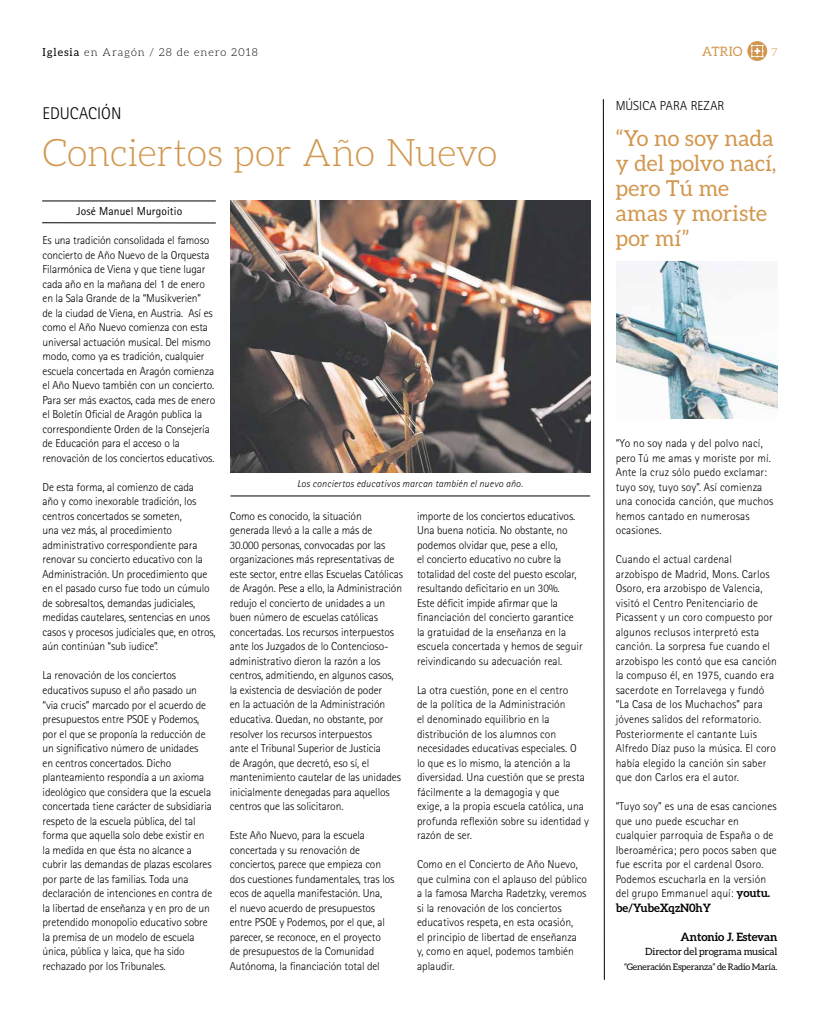
<style>
.page{position:relative;width:820px;height:1021px;background:#fff}
.page>*{position:absolute;margin:0;border:0;box-sizing:border-box;transform-origin:0 0}
.t1{font:300 38px "Aleo";letter-spacing:-.015em;color:#d2974e}
.t2{font:22px/25px "Aleo";letter-spacing:.005em;color:#d2974e}
.t3{font:300 17px "Rotis Sans Serif";color:#000}
.t4{font:300 13px "Rotis Sans Serif";letter-spacing:.005em;color:#000}
.t5{font:13px "Aleo";letter-spacing:.01em;color:#d2974e}
.t6{font:300 11.5px/14.5px "Rotis Sans Serif";letter-spacing:-.01em;color:#000}
.t7{font:300 11.5px/14.5px "Rotis Sans Serif";letter-spacing:.01em;color:#000}
.t8{font:700 11.5px "Aleo";letter-spacing:-.01em;color:#000}
.t9{font:11.5px "Rotis Sans Serif";letter-spacing:.01em;color:#000}
.t10{font:300 11px "Aleo";letter-spacing:.085em;color:#000}
.t11{font:300 11px "Aleo";color:#d2974e}
.t12{font:italic 300 10px "Rotis Sans Serif";letter-spacing:.02em;color:#000}
.t13{font:10px "Aleo";letter-spacing:-.01em;color:#000}
.t14{font:9px "Aleo";letter-spacing:-.02em;color:#000}
.s1{font-weight:400}
.s2{font-family:"Aleo";font-weight:700}
</style>
<div class="page">
<svg style="left:747px;top:41px;width:19px;height:20px"></svg>
<img style="left:230px;top:201px;width:360px;height:271px">
<hr style="left:42px;top:201px;width:174px;height:1px;background:#000">
<hr style="left:42px;top:222px;width:174px;height:1px;background:#000">
<hr style="left:230px;top:495px;width:360px;height:1px;background:#000">
<img style="left:616px;top:261px;width:161px;height:157px">
<svg style="left:602px;top:99px;width:2px;height:881px"></svg>
<p class="t10" style="left:43px;top:46px;width:217px"><span class="s1">Iglesia</span> en Aragón / 28 de enero 2018</p>
<p class="t5" style="left:701px;top:44px;width:42px">ATRIO</p>
<p class="t11" style="left:771px;top:46px;width:8px">7</p>
<h3 class="t3" style="left:43px;top:103px;width:80px">EDUCACIÓN</h3>
<h1 class="t1" style="left:43px;top:132px;width:456px">Conciertos por Año Nuevo</h1>
<p class="t9" style="left:77px;top:204px;width:107px">José Manuel Murgoitio</p>
<p class="t6" style="left:43px;top:233px;width:174px">Es una tradición consolidada el famoso concierto de Año Nuevo de la Orquesta Filarmónica de Viena y que tiene lugar cada año en la mañana del 1 de enero en la Sala Grande de la “Musikverien”<br>de la ciudad de Viena, en Austria. Así es como el Año Nuevo comienza con esta universal actuación musical. Del mismo modo, como ya es tradición, cualquier escuela concertada en Aragón comienza el Año Nuevo también con un concierto.<br>Para ser más exactos, cada mes de enero el Boletín Oficial de Aragón publica la correspondiente Orden de la Consejería de Educación para el acceso o la renovación de los conciertos educativos.</p>
<p class="t6" style="left:43px;top:480px;width:174px">De esta forma, al comienzo de cada<br>año y como inexorable tradición, los centros concertados se someten,<br>una vez más, al procedimiento administrativo correspondiente para renovar su concierto educativo con la Administración. Un procedimiento que en el pasado curso fue todo un cúmulo de sobresaltos, demandas judiciales, medidas cautelares, sentencias en unos casos y procesos judiciales que, en otros, aún continúan “sub iudice”.</p>
<p class="t6" style="left:43px;top:668px;width:171px">La renovación de los conciertos educativos supuso el año pasado un “via crucis” marcado por el acuerdo de presupuestos entre PSOE y Podemos, por el que se proponía la reducción de un significativo número de unidades<br>en centros concertados. Dicho planteamiento respondía a un axioma ideológico que considera que la escuela concertada tiene carácter de subsidiaria respeto de la escuela pública, del tal forma que aquella solo debe existir en la medida en que ésta no alcance a cubrir las demandas de plazas escolares por parte de las familias. Toda una declaración de intenciones en contra de la libertad de enseñanza y en pro de un pretendido monopolio educativo sobre la premisa de un modelo de escuela única, pública y laica, que ha sido rechazado por los Tribunales.</p>
<p class="t12" style="left:297px;top:478px;width:227px">Los conciertos educativos marcan también el nuevo año.</p>
<p class="t6" style="left:417px;top:508px;width:167px">importe de los conciertos educativos.<br>Una buena noticia. No obstante, no podemos olvidar que, pese a ello,<br>el concierto educativo no cubre la totalidad del coste del puesto escolar, resultando deficitario en un 30%.<br>Este déficit impide afirmar que la financiación del concierto garantice la gratuidad de la enseñanza en la escuela concertada y hemos de seguir reivindicando su adecuación real.</p>
<p class="t6" style="left:417px;top:682px;width:173px">La otra cuestión, pone en el centro<br>de la política de la Administración<br>el denominado equilibrio en la distribución de los alumnos con necesidades educativas especiales. O<br>lo que es lo mismo, la atención a la diversidad. Una cuestión que se presta fácilmente a la demagogia y que<br>exige, a la propia escuela católica, una profunda reflexión sobre su identidad y razón de ser.</p>
<p class="t6" style="left:417px;top:857px;width:171px">Como en el Concierto de Año Nuevo, que culmina con el aplauso del público a la famosa Marcha Radetzky, veremos si la renovación de los conciertos educativos respeta, en esta ocasión,<br>el principio de libertad de enseñanza<br>y, como en aquel, podemos también aplaudir.</p>
<p class="t6" style="left:230px;top:508px;width:174px">Como es conocido, la situación generada llevó a la calle a más de 30.000 personas, convocadas por las organizaciones más representativas de este sector, entre ellas Escuelas Católicas de Aragón. Pese a ello, la Administración redujo el concierto de unidades a un buen número de escuelas católicas concertadas. Los recursos interpuestos ante los Juzgados de lo Contencioso&shy;administrativo dieron la razón a los centros, admitiendo, en algunos casos, la existencia de desviación de poder<br>en la actuación de la Administración educativa. Quedan, no obstante, por resolver los recursos interpuestos<br>ante el Tribunal Superior de Justicia<br>de Aragón, que decretó, eso sí, el mantenimiento cautelar de las unidades inicialmente denegadas para aquellos centros que las solicitaron.</p>
<p class="t6" style="left:230px;top:828px;width:166px">Este Año Nuevo, para la escuela concertada y su renovación de conciertos, parece que empieza con dos cuestiones fundamentales, tras los ecos de aquella manifestación. Una,<br>el nuevo acuerdo de presupuestos entre PSOE y Podemos, por el que, al parecer, se reconoce, en el proyecto<br>de presupuestos de la Comunidad Autónoma, la financiación total del</p>
<p class="t4" style="left:615px;top:98px;width:110px">MÚSICA PARA REZAR</p>
<h2 class="t2" style="left:615px;top:125px;width:162px">“Yo no soy nada y del polvo nací, pero Tú me amas y moriste por mí”</h2>
<p class="t7" style="left:615px;top:436px;width:159px">“Yo no soy nada y del polvo nací, pero Tú me amas y moriste por mí.<br>Ante la cruz sólo puedo exclamar: tuyo soy, tuyo soy”. Así comienza una conocida canción, que muchos hemos cantado en numerosas ocasiones.</p>
<p class="t7" style="left:615px;top:552px;width:163px">Cuando el actual cardenal arzobispo de Madrid, Mons. Carlos<br>Osoro, era arzobispo de Valencia, visitó el Centro Penitenciario de<br>Picassent y un coro compuesto por algunos reclusos interpretó esta canción. La sorpresa fue cuando el arzobispo les contó que esa canción la compuso él, en 1975, cuando era sacerdote en Torrelavega y fundó “La Casa de los Muchachos” para jóvenes salidos del reformatorio.<br>Posteriormente el cantante Luis<br>Alfredo Díaz puso la música. El coro había elegido la canción sin saber que don Carlos era el autor.</p>
<p class="t7" style="left:615px;top:799px;width:162px">“Tuyo soy” es una de esas canciones que uno puede escuchar en cualquier parroquia de España o de<br>Iberoamérica; pero pocos saben que fue escrita por el cardenal Osoro.<br>Podemos escucharla en la versión del grupo Emmanuel aquí: <span class="s2">youtu.</span></p>
<p class="t8" style="left:615px;top:900px;width:97px">be/YubeXqzN0hY</p>
<p class="t8" style="left:680px;top:929px;width:98px">Antonio J. Estevan</p>
<p class="t13" style="left:645px;top:945px;width:134px">Director del programa musical</p>
<p class="t14" style="left:623px;top:961px;width:155px">“Generación Esperanza” de Radio María.</p>
</div>
